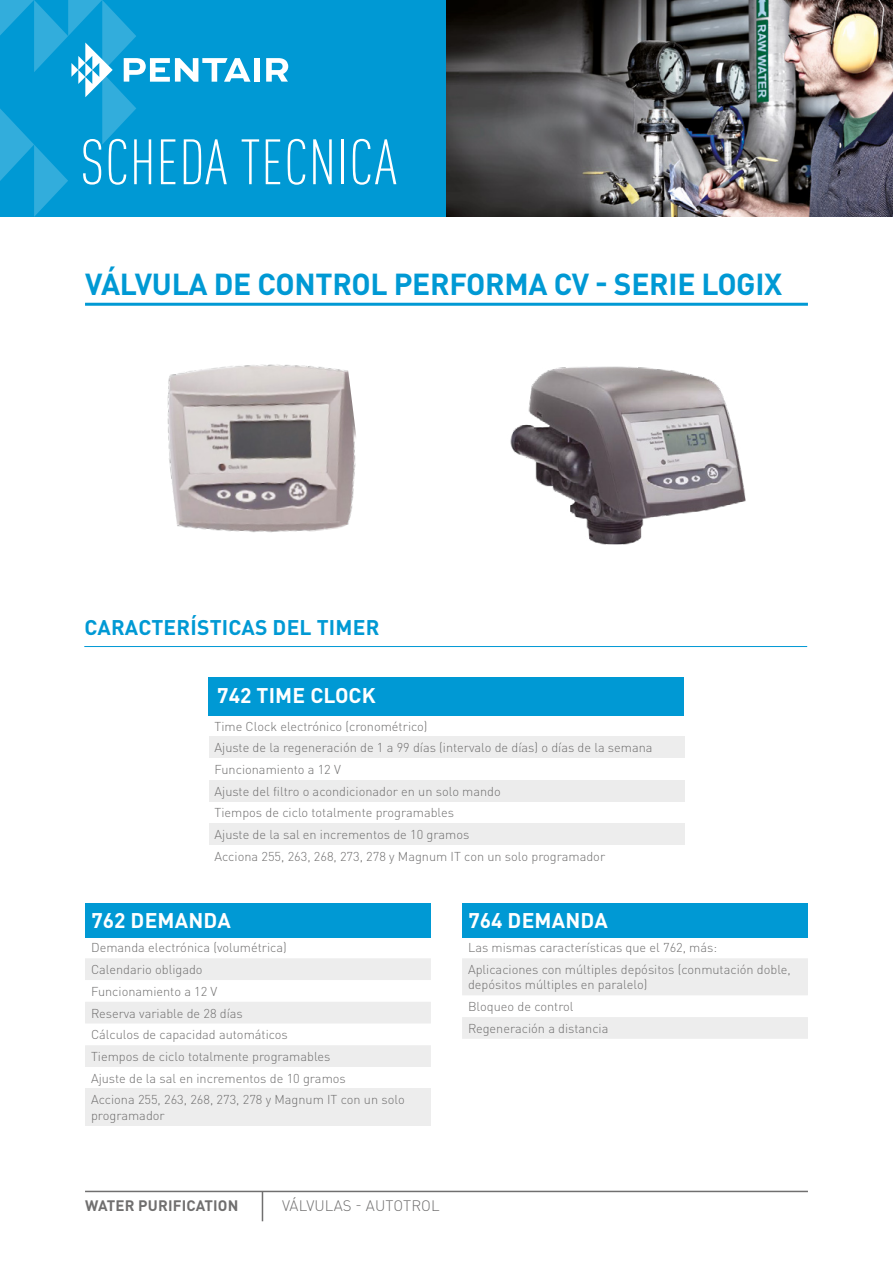
<style>
.page{position:relative;width:893px;height:1263px;background:#fff}
.page>*{position:absolute;margin:0;border:0;box-sizing:border-box;transform-origin:0 0}
.t1{font:300 condensed 63px "DIN Pro";letter-spacing:.01em;color:#fff}
.t2{font:700 30px "DIN Pro";letter-spacing:-.01em;color:#0099d4}
.t3{font:700 21px "DIN Pro";letter-spacing:.01em;color:#fff}
.t4{font:700 21px "DIN Pro";letter-spacing:.01em;color:#0099d4}
.t5{font:700 15px "DIN Pro";letter-spacing:.01em;color:#706f6f}
.t6{font:300 15px "DIN Pro";letter-spacing:.01em;color:#706f6f}
.t7{font:300 12.75px/21.8px "DIN Pro";color:#706f6f}
</style>
<div class="page">
<hr style="left:85px;top:1191px;width:723px;height:1px;background:#706f6f">
<hr style="left:262px;top:1191px;width:1px;height:30px;background:#706f6f">
<hr style="left:85px;top:303px;width:723px;height:3px;background:#0099d4">
<div style="left:209px;top:677px;width:475px;height:38px;background:#0099d4"></div>
<div style="left:209px;top:736px;width:475px;height:22px;background:#ededed"></div>
<div style="left:209px;top:780px;width:475px;height:22px;background:#ececec"></div>
<div style="left:209px;top:823px;width:475px;height:22px;background:#ededed"></div>
<div style="left:85px;top:903px;width:346px;height:34px;background:#0099d4"></div>
<svg style="left:85px;top:958px;width:346px;height:109px"></svg>
<div style="left:85px;top:1089px;width:346px;height:37px;background:#ededed"></div>
<hr style="left:84px;top:646px;width:723px;height:1px;background:#0099d4">
<div style="left:462px;top:903px;width:346px;height:34px;background:#0099d4"></div>
<svg style="left:462px;top:958px;width:346px;height:81px"></svg>
<img style="left:510px;top:366px;width:236px;height:179px">
<img style="left:167px;top:364px;width:189px;height:169px">
<div style="left:0;top:0;width:446px;height:217px;background:#0099d4"></div>
<img style="left:446px;top:0;width:447px;height:217px">
<svg style="left:0;top:0;width:251px;height:217px"></svg>
<div style="left:254px;top:58px;width:6px;height:24px;background:#fff"></div>
<svg style="left:266px;top:58px;width:22px;height:24px"></svg>
<h1 class="t1" style="left:80px;top:118px;width:318px">SCHEDA TECNICA</h1>
<h2 class="t2" style="left:85px;top:259px;width:699px">VÁLVULA DE CONTROL PERFORMA CV - SERIE LOGIX</h2>
<h3 class="t4" style="left:84px;top:610px;width:297px">CARACTERÍSTICAS DEL TIMER</h3>
<h3 class="t3" style="left:217px;top:678px;width:160px">742 TIME CLOCK</h3>
<p class="t7" style="left:215px;top:714px;width:440px">Time Clock electrónico (cronométrico)<br>Ajuste de la regeneración de 1 a 99 días (intervalo de días) o días de la semana Funcionamiento a 12 V<br>Ajuste del filtro o acondicionador en un solo mando<br>Tiempos de ciclo totalmente programables<br>Ajuste de la sal en incrementos de 10 gramos<br>Acciona 255, 263, 268, 273, 278 y Magnum IT con un solo programador</p>
<h3 class="t3" style="left:91px;top:903px;width:141px">762 DEMANDA</h3>
<p class="t7" style="left:91px;top:936px;width:315px">Demanda electrónica (volumétrica)<br>Calendario obligado<br>Funcionamiento a 12 V<br>Reserva variable de 28 días<br>Cálculos de capacidad automáticos<br>Tiempos de ciclo totalmente programables<br>Ajuste de la sal en incrementos de 10 gramos<br>Acciona 255, 263, 268, 273, 278 y Magnum IT con un solo</p>
<p class="t7" style="left:91px;top:1103px;width:75px">programador</p>
<h3 class="t3" style="left:468px;top:903px;width:141px">764 DEMANDA</h3>
<p class="t7" style="left:468px;top:936px;width:324px">Las mismas características que el 762, más:<br>Aplicaciones con múltiples depósitos (conmutación doble,</p>
<p class="t7" style="left:468px;top:973px;width:181px">depósitos múltiples en paralelo)<br>Bloqueo de control<br>Regeneración a distancia</p>
<p class="t5" style="left:85px;top:1193px;width:155px">WATER PURIFICATION</p>
<p class="t6" style="left:282px;top:1194px;width:159px">VÁLVULAS - AUTOTROL</p>
</div>
